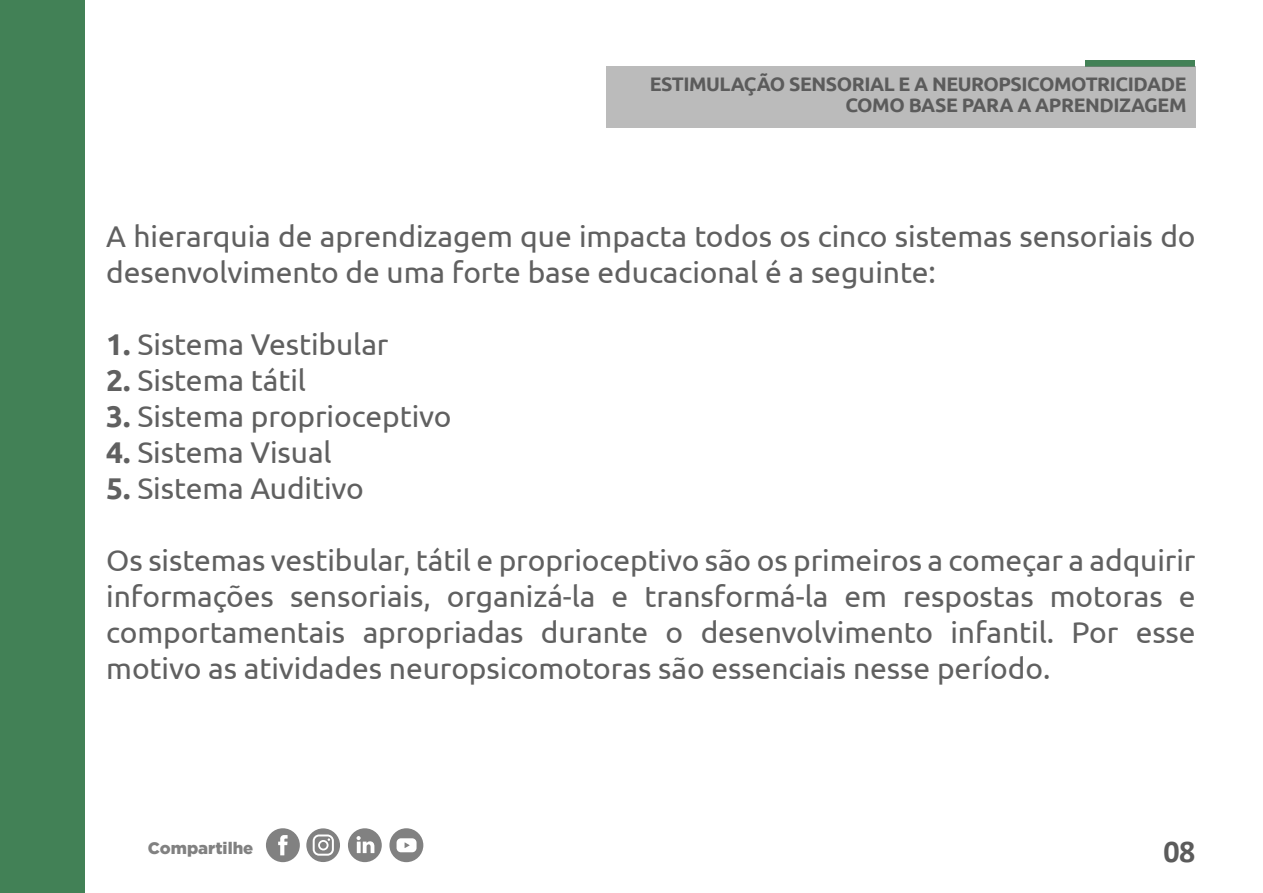
<style>
.page{position:relative;width:1263px;height:893px;background:#fff}
.page>*{position:absolute;margin:0;border:0;box-sizing:border-box;transform-origin:0 0}
.t1{font:700 31.95px "Calibri";color:#5b5b5b}
.t2{font:30px/36px "Ubuntu";letter-spacing:-.005em;color:#606060}
.t3{font:700 19.5px/21px "Ubuntu";letter-spacing:-.025em;color:#5b5b5b;text-align:right}
.t4{font:900 16.65px "Gotham";color:#818181}
.s1{font-weight:700}
</style>
<div class="page">
<div style="left:1085px;top:60px;width:110px;height:7px;background:#428156"></div>
<div style="left:0;top:0;width:85px;height:893px;background:#428156"></div>
<div style="left:266px;top:828px;width:34px;height:34px;background:#818181;border-radius:50%"></div>
<svg style="left:278px;top:835px;width:10px;height:20px"></svg>
<div style="left:389px;top:828px;width:34px;height:34px;background:#818181;border-radius:50%"></div>
<svg style="left:397px;top:838px;width:19px;height:14px"></svg>
<svg style="left:306px;top:828px;width:34px;height:34px"></svg>
<div style="left:348px;top:828px;width:34px;height:34px;background:#818181;border-radius:50%"></div>
<svg style="left:357px;top:836px;width:17px;height:17px"></svg>
<div style="left:606px;top:67px;width:589px;height:61px;background:#bbb"></div>
<p class="t3" style="left:650px;top:74px;width:538px">ESTIMULAÇÃO SENSORIAL E A NEUROPSICOMOTRICIDADE<br>COMO BASE PARA A APRENDIZAGEM</p>
<p class="t2" style="left:106px;top:218px;width:1091px">A hierarquia de aprendizagem que impacta todos os cinco sistemas sensoriais do desenvolvimento de uma forte base educacional é a seguinte:</p>
<p class="t2" style="left:106px;top:326px;width:284px"><span class="s1">1.</span> Sistema Vestibular</p>
<p class="t2" style="left:106px;top:362px;width:201px"><span class="s1">2.</span> Sistema tátil</p>
<p class="t2" style="left:106px;top:398px;width:347px"><span class="s1">3.</span> Sistema proprioceptivo</p>
<p class="t2" style="left:106px;top:434px;width:227px"><span class="s1">4.</span> Sistema Visual</p>
<p class="t2" style="left:106px;top:470px;width:259px"><span class="s1">5.</span> Sistema Auditivo</p>
<p class="t2" style="left:106px;top:542px;width:1091px;text-align:justify">Os sistemas vestibular, tátil e proprioceptivo são os primeiros a começar a adquirir informações sensoriais, organizá-la e transformá-la em respostas motoras e comportamentais apropriadas durante o desenvolvimento infantil. Por esse motivo as atividades neuropsicomotoras são essenciais nesse período.</p>
<p class="t4" style="left:148px;top:838px;width:107px">Compartilhe</p>
<p class="t1" style="left:1163px;top:829px;width:33px">08</p>
</div>
